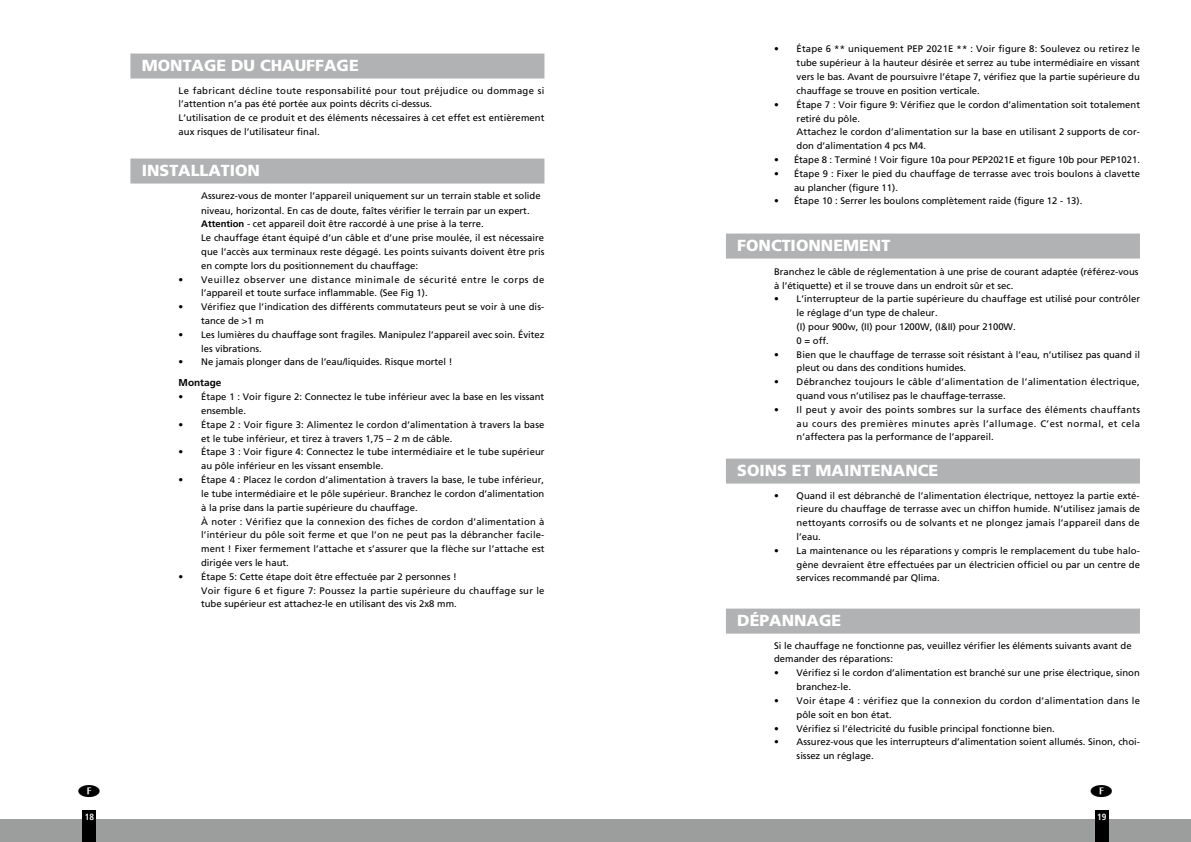
<style>
.page{position:relative;width:1191px;height:842px;background:#fff}
.page>*{position:absolute;margin:0;border:0;box-sizing:border-box;transform-origin:0 0}
.t1{font:900 16px "Frutiger LT Std";color:#fff}
.t2{font:700 10px "Frutiger LT Std";color:#000}
.t3{font:9.5px/13.8px "Frutiger LT Std";color:#000}
.t4{font:9.5px/13.8px "Frutiger LT Std";letter-spacing:.025em;color:#000}
.t5{font:9.5px/13.8px "Frutiger LT Std";letter-spacing:.05em;color:#000}
.t6{font:700 condensed 9px "Frutiger LT Std";color:#fff}
.s1{font-weight:700}
</style>
<div class="page">
<div style="left:595px;top:819px;width:596px;height:23px;background:#9c9d9d"></div>
<div style="left:1095px;top:811px;width:13px;height:31px;background:#000"></div>
<div style="left:0;top:819px;width:595px;height:23px;background:#9c9d9d"></div>
<div style="left:83px;top:811px;width:13px;height:31px;background:#000"></div>
<div style="left:130px;top:54px;width:414px;height:25px;background:#b1b2b3"></div>
<div style="left:130px;top:159px;width:414px;height:25px;background:#b1b2b3"></div>
<div style="left:726px;top:234px;width:414px;height:25px;background:#b1b2b3"></div>
<div style="left:726px;top:459px;width:414px;height:25px;background:#b1b2b3"></div>
<div style="left:726px;top:609px;width:414px;height:25px;background:#b1b2b3"></div>
<h1 class="t1" style="left:142px;top:56px;width:218px">MONTAGE DU CHAUFFAGE</h1>
<p class="t3" style="left:179px;top:83px;width:367px">Le fabricant décline toute responsabilité pour tout préjudice ou dommage si l’attention n’a pas été portée aux points décrits ci-dessus.<br>L’utilisation de ce produit et des éléments nécessaires à cet effet est entièrement aux risques de l’utilisateur final.</p>
<h1 class="t1" style="left:142px;top:161px;width:120px">INSTALLATION</h1>
<p class="t3" style="left:201px;top:188px;width:341px;line-height:15px">Assurez-vous de monter l’appareil uniquement sur un terrain stable et solide niveau, horizontal. En cas de doute, faîtes vérifier le terrain par un expert.</p>
<p class="t3" style="left:201px;top:217px;width:345px"><span class="s1">Attention</span> - cet appareil doit être raccordé à une prise à la terre.<br>Le chauffage étant équipé d’un câble et d’une prise moulée, il est nécessaire que l’accès aux terminaux reste dégagé. Les points suivants doivent être pris en compte lors du positionnement du chauffage:</p>
<p class="t5" style="left:201px;top:272px;width:345px;text-indent:-22px">• Veuillez observer une distance minimale de sécurité entre le corps de l’appareil et toute surface inflammable. (See Fig 1).</p>
<p class="t3" style="left:201px;top:300px;width:344px;text-indent:-22px">• Vérifiez que l’indication des différents commutateurs peut se voir à une dis&shy;tance de &gt;1 m</p>
<p class="t3" style="left:201px;top:328px;width:345px;text-indent:-22px">• Les lumières du chauffage sont fragiles. Manipulez l’appareil avec soin. Évitez les vibrations.</p>
<p class="t3" style="left:179px;top:355px;width:275px">• Ne jamais plonger dans de l’eau/liquides. Risque mortel !</p>
<p class="t2" style="left:179px;top:377px;width:44px">Montage</p>
<p class="t3" style="left:201px;top:390px;width:344px;text-indent:-22px">• Étape 1 : Voir figure 2: Connectez le tube inférieur avec la base en les vissant ensemble.</p>
<p class="t3" style="left:201px;top:418px;width:345px;text-indent:-22px">• Étape 2 : Voir figure 3: Alimentez le cordon d’alimentation à travers la base et le tube inférieur, et tirez à travers 1,75 – 2 m de câble.</p>
<p class="t3" style="left:201px;top:445px;width:345px;text-indent:-22px">• Étape 3 : Voir figure 4: Connectez le tube intermédiaire et le tube supérieur au pôle inférieur en les vissant ensemble.</p>
<p class="t3" style="left:201px;top:473px;width:345px;text-indent:-22px">• Étape 4 : Placez le cordon d’alimentation à travers la base, le tube inférieur, le tube intermédiaire et le pôle supérieur. Branchez le cordon d’alimentation à la prise dans la partie supérieure du chauffage.<br>À noter : Vérifiez que la connexion des fiches de cordon d’alimentation à l’intérieur du pôle soit ferme et que l’on ne peut pas la débrancher facile&shy;ment ! Fixer fermement l’attache et s’assurer que la flèche sur l’attache est dirigée vers le haut.</p>
<p class="t3" style="left:201px;top:569px;width:345px;text-indent:-22px">• Étape 5: Cette étape doit être effectuée par 2 personnes !<br>Voir figure 6 et figure 7: Poussez la partie supérieure du chauffage sur le tube supérieur est attachez-le en utilisant des vis 2x8 mm.</p>
<p class="t3" style="left:796px;top:42px;width:345px;text-align:justify;text-indent:-22px">• Étape 6 ** uniquement PEP 2021E ** : Voir figure 8: Soulevez ou retirez le tube supérieur à la hauteur désirée et serrez au tube intermédiaire en vissant vers le bas. Avant de poursuivre l’étape 7, vérifiez que la partie supérieure du chauffage se trouve en position verticale.</p>
<p class="t3" style="left:796px;top:98px;width:345px;text-indent:-22px">• Étape 7 : Voir figure 9: Vérifiez que le cordon d’alimentation soit totalement retiré du pôle.<br>Attachez le cordon d’alimentation sur la base en utilisant 2 supports de cor&shy;don d’alimentation 4 pcs M4.</p>
<p class="t3" style="left:774px;top:153px;width:367px">• Étape 8 : Terminé ! Voir figure 10a pour PEP2021E et figure 10b pour PEP1021.</p>
<p class="t3" style="left:794px;top:167px;width:347px;text-indent:-20px">• Étape 9 : Fixer le pied du chauffage de terrasse avec trois boulons à clavette au plancher (figure 11).</p>
<p class="t3" style="left:774px;top:194px;width:310px">• Étape 10 : Serrer les boulons complètement raide (figure 12 - 13).</p>
<h1 class="t1" style="left:737px;top:236px;width:154px">FONCTIONNEMENT</h1>
<p class="t3" style="left:774px;top:265px;width:366px">Branchez le câble de réglementation à une prise de courant adaptée (référez-vous à l’étiquette) et il se trouve dans un endroit sûr et sec.</p>
<p class="t3" style="left:796px;top:292px;width:345px;text-indent:-22px">• L’interrupteur de la partie supérieure du chauffage est utilisé pour contrôler le réglage d’un type de chaleur.<br>(I) pour 900w, (II) pour 1200W, (I&amp;II) pour 2100W.<br>0 = off.</p>
<p class="t3" style="left:796px;top:347px;width:345px;text-indent:-22px">• Bien que le chauffage de terrasse soit résistant à l’eau, n’utilisez pas quand il pleut ou dans des conditions humides.</p>
<p class="t4" style="left:796px;top:375px;width:344px;text-indent:-22px">• Débranchez toujours le câble d’alimentation de l’alimentation électrique, quand vous n’utilisez pas le chauffage-terrasse.</p>
<p class="t3" style="left:796px;top:403px;width:345px;text-align:justify;text-indent:-22px">• Il peut y avoir des points sombres sur la surface des éléments chauffants au cours des premières minutes après l’allumage. C’est normal, et cela n’affectera pas la performance de l’appareil.</p>
<h1 class="t1" style="left:737px;top:461px;width:202px">SOINS ET MAINTENANCE</h1>
<p class="t3" style="left:796px;top:488px;width:345px;text-align:justify;text-indent:-22px">• Quand il est débranché de l’alimentation électrique, nettoyez la partie exté&shy;rieure du chauffage de terrasse avec un chiffon humide. N’utilisez jamais de nettoyants corrosifs ou de solvants et ne plongez jamais l’appareil dans de l’eau.</p>
<p class="t3" style="left:796px;top:544px;width:345px;text-align:justify;text-indent:-22px">• La maintenance ou les réparations y compris le remplacement du tube halo&shy;gène devraient être effectuées par un électricien officiel ou par un centre de services recommandé par Qlima.</p>
<h1 class="t1" style="left:737px;top:611px;width:106px">DÉPANNAGE</h1>
<p class="t3" style="left:774px;top:638px;width:359px">Si le chauffage ne fonctionne pas, veuillez vérifier les éléments suivants avant de demander des réparations:</p>
<p class="t3" style="left:796px;top:666px;width:345px;text-indent:-22px">• Vérifiez si le cordon d’alimentation est branché sur une prise électrique, sinon branchez-le.</p>
<p class="t4" style="left:796px;top:694px;width:345px;text-indent:-22px">• Voir étape 4 : vérifiez que la connexion du cordon d’alimentation dans le pôle soit en bon état.</p>
<p class="t3" style="left:774px;top:721px;width:282px">• Vérifiez si l’électricité du fusible principal fonctionne bien.</p>
<p class="t3" style="left:796px;top:735px;width:345px;text-indent:-22px">• Assurez-vous que les interrupteurs d’alimentation soient allumés. Sinon, choi&shy;sissez un réglage.</p>
<p class="t6" style="left:85px;top:811px;width:11px">18</p>
<p class="t6" style="left:1097px;top:811px;width:11px">19</p>
</div>
